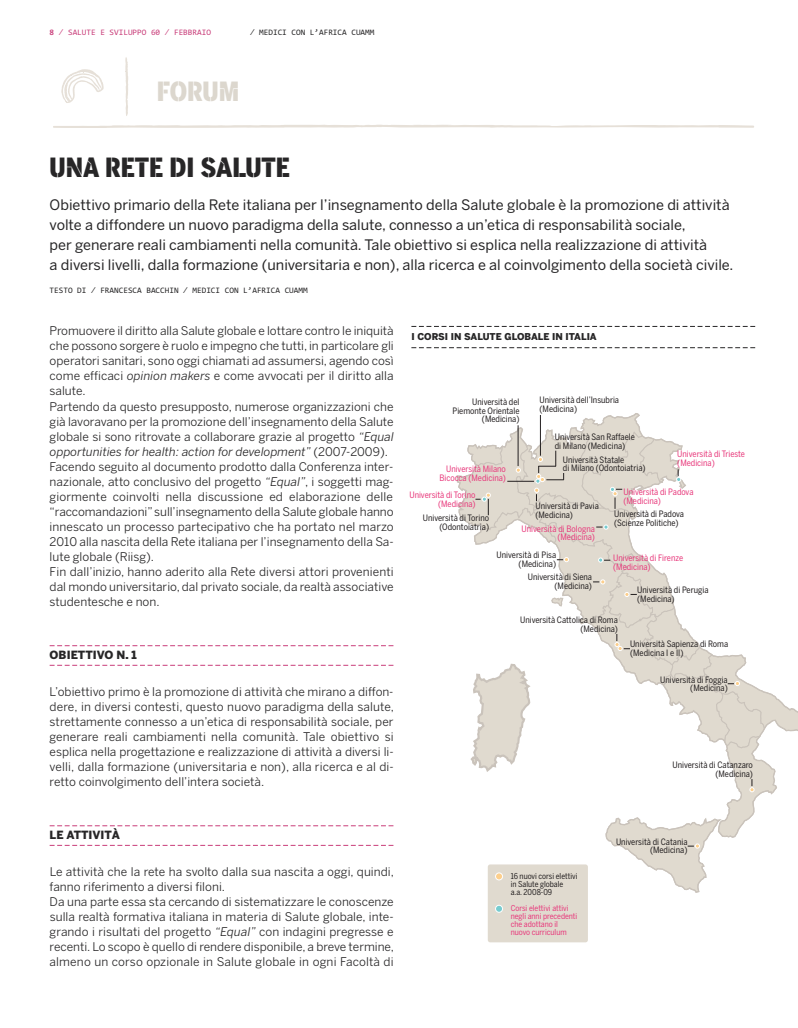
<style>
.page{position:relative;width:798px;height:1028px;background:#fff}
.page>*{position:absolute;margin:0;border:0;box-sizing:border-box;transform-origin:0 0}
.t1{font:26.25px "cuammstencil stencil";color:#272627}
.t2{font:26.25px "cuammstencil stencil";letter-spacing:-.005em;color:#dcd7ce}
.t3{font:14.38px/20px "Benton Sans";color:#272627}
.t4{font:11.88px/15px "Benton Sans";color:#272627}
.t5{font:900 11.25px "Benton Sans";color:#272627}
.t6{font:900 9.38px "Benton Sans";color:#272627}
.t7{font:8.75px/8.8px "Benton Sans Cond";color:#231f20;text-align:right}
.t8{font:8.75px/8.8px "Benton Sans Cond";color:#e8387b;text-align:right}
.t9{font:8.38px "Consolas";color:#272627}
.t10{font:8.38px "Consolas";color:#c93e7a}
.t11{font:8.12px/8.1px "Benton Sans Cond";color:#e8387b}
.t12{font:8.12px/8.1px "Benton Sans Cond";color:#231f20}
.s1{font-weight:700}
.s2{font-style:italic}
</style>
<div class="page">
<svg style="left:53px;top:57px;width:700px;height:71px"></svg>
<svg style="left:50px;top:825px;width:343px;height:1px"></svg>
<svg style="left:50px;top:845px;width:343px;height:1px"></svg>
<svg style="left:50px;top:645px;width:343px;height:1px"></svg>
<svg style="left:50px;top:665px;width:343px;height:1px"></svg>
<svg style="left:456px;top:413px;width:341px;height:530px"></svg>
<div style="left:495px;top:873px;width:7px;height:7px;background:#fdcf8c;border-radius:50%"></div>
<div style="left:495px;top:872px;width:8px;height:8px;border:1px solid #fff;border-radius:50%"></div>
<div style="left:495px;top:905px;width:7px;height:7px;background:#77ccd0;border-radius:50%"></div>
<div style="left:495px;top:904px;width:8px;height:8px;border:1px solid #fff;border-radius:50%"></div>
<div style="left:711px;top:473px;width:86px;height:95px;background:#fff"></div>
<svg style="left:411px;top:326px;width:343px;height:1px"></svg>
<svg style="left:411px;top:347px;width:343px;height:1px"></svg>
<p class="t10" style="left:50px;top:28px;width:163px"><span class="s1">8</span> ⁄ SALUTE E SVILUPPO 60 ⁄ FEBBRAIO</p>
<p class="t9" style="left:250px;top:28px;width:126px">⁄ MEDICI CON L’AFRICA CUAMM</p>
<h1 class="t2" style="left:157px;top:76px;width:84px">FORUM</h1>
<h1 class="t1" style="left:50px;top:152px;width:242px">UNA RETE DI SALUTE</h1>
<p class="t3" style="left:50px;top:195px;width:685px">Obiettivo primario della Rete italiana per l’insegnamento della Salute globale è la promozione di attività volte a diffondere un nuovo paradigma della salute, connesso a un’etica di responsabilità sociale,<br>per generare reali cambiamenti nella comunità. Tale obiettivo si esplica nella realizzazione di attività<br>a diversi livelli, dalla formazione (universitaria e non), alla ricerca e al coinvolgimento della società civile.</p>
<p class="t9" style="left:50px;top:285px;width:259px">TESTO DI ⁄ FRANCESCA BACCHIN ⁄ MEDICI CON L’AFRICA CUAMM</p>
<p class="t4" style="left:50px;top:324px;width:345px">Promuovere il diritto alla Salute globale e lottare contro le iniquità che possono sorgere è ruolo e impegno che tutti, in particolare gli operatori sanitari, sono oggi chiamati ad assumersi, agendo così come efficaci <span class="s2">opinion makers</span> e come avvocati per il diritto alla salute.<br>Partendo da questo presupposto, numerose organizzazioni che già lavoravano per la promozione dell’insegnamento della Salute globale si sono ritrovate a collaborare grazie al progetto <span class="s2">“Equal opportunities for health: action for development”</span> (2007-2009).<br>Facendo seguito al documento prodotto dalla Conferenza inter&shy;nazionale, atto conclusivo del progetto <span class="s2">“Equal”</span>, i soggetti mag&shy;giormente coinvolti nella discussione ed elaborazione delle “raccomandazioni” sull’insegnamento della Salute globale hanno innescato un processo partecipativo che ha portato nel marzo 2010 alla nascita della Rete italiana per l’insegnamento della Sa&shy;lute globale (Riisg).<br>Fin dall’inizio, hanno aderito alla Rete diversi attori provenienti dal mondo universitario, dal privato sociale, da realtà associative studentesche e non.</p>
<p class="t5" style="left:50px;top:649px;width:89px">OBIETTIVO N. 1</p>
<p class="t4" style="left:50px;top:684px;width:346px;text-align:justify">L’obiettivo primo è la promozione di attività che mirano a diffon&shy;dere, in diversi contesti, questo nuovo paradigma della salute, strettamente connesso a un’etica di responsabilità sociale, per generare reali cambiamenti nella comunità. Tale obiettivo si esplica nella progettazione e realizzazione di attività a diversi li&shy;velli, dalla formazione (universitaria e non), alla ricerca e al di&shy;retto coinvolgimento dell’intera società.</p>
<p class="t5" style="left:50px;top:829px;width:72px">LE ATTIVITÀ</p>
<p class="t4" style="left:50px;top:864px;width:346px">Le attività che la rete ha svolto dalla sua nascita a oggi, quindi, fanno riferimento a diversi filoni.<br>Da una parte essa sta cercando di sistematizzare le conoscenze sulla realtà formativa italiana in materia di Salute globale, inte&shy;grando i risultati del progetto <span class="s2">“Equal”</span> con indagini pregresse e recenti. Lo scopo è quello di rendere disponibile, a breve termine, almeno un corso opzionale in Salute globale in ogni Facoltà di</p>
<p class="t6" style="left:411px;top:331px;width:187px">I CORSI IN SALUTE GLOBALE IN ITALIA</p>
<p class="t7" style="left:452px;top:397px;width:68px">Università del<br>Piemonte Orientale (Medicina)</p>
<p class="t7" style="left:539px;top:396px;width:81px;text-align:left">Università dell’Insubria (Medicina)</p>
<p class="t7" style="left:554px;top:433px;width:82px;text-align:left">Università San Raffaele di Milano (Medicina)</p>
<p class="t7" style="left:562px;top:455px;width:84px;text-align:left">Università Statale<br>di Milano (Odontoiatria)</p>
<p class="t7" style="left:613px;top:509px;width:71px;text-align:left">Università di Padova (Scienze Politiche)</p>
<p class="t7" style="left:496px;top:551px;width:61px">Università di Pisa (Medicina)</p>
<p class="t7" style="left:527px;top:572px;width:66px">Università di Siena (Medicina)</p>
<p class="t7" style="left:520px;top:615px;width:99px">Università Cattolica di Roma (Medicina)</p>
<p class="t7" style="left:629px;top:639px;width:100px;text-align:left">Università Sapienza di Roma (Medicina I e II)</p>
<p class="t8" style="left:677px;top:449px;width:69px;text-align:left">Università di Trieste (Medicina)</p>
<p class="t8" style="left:439px;top:465px;width:68px">Università Milano<br>Bicocca (Medicina)</p>
<p class="t8" style="left:623px;top:488px;width:71px;text-align:left">Università di Padova (Medicina)</p>
<p class="t8" style="left:409px;top:490px;width:68px">Università di Torino (Medicina)</p>
<p class="t7" style="left:535px;top:501px;width:65px;text-align:left">Università di Pavia (Medicina)</p>
<p class="t7" style="left:422px;top:514px;width:68px">Università di Torino (Odontoiatria)</p>
<p class="t8" style="left:521px;top:524px;width:75px">Università di Bologna (Medicina)</p>
<p class="t8" style="left:613px;top:553px;width:71px;text-align:left">Università di Firenze (Medicina)</p>
<p class="t7" style="left:637px;top:585px;width:73px;text-align:left">Università di Perugia (Medicina)</p>
<p class="t7" style="left:660px;top:675px;width:69px">Università di Foggia (Medicina)</p>
<p class="t7" style="left:672px;top:760px;width:82px">Università di Catanzaro (Medicina)</p>
<p class="t12" style="left:510px;top:871px;width:68px">16 nuovi corsi elettivi in Salute globale<br>a.a. 2008-09</p>
<p class="t11" style="left:510px;top:904px;width:68px">Corsi elettivi attivi negli anni precedenti che adottano il nuovo curriculum</p>
<p class="t7" style="left:615px;top:837px;width:73px">Università di Catania (Medicina)</p>
</div>
